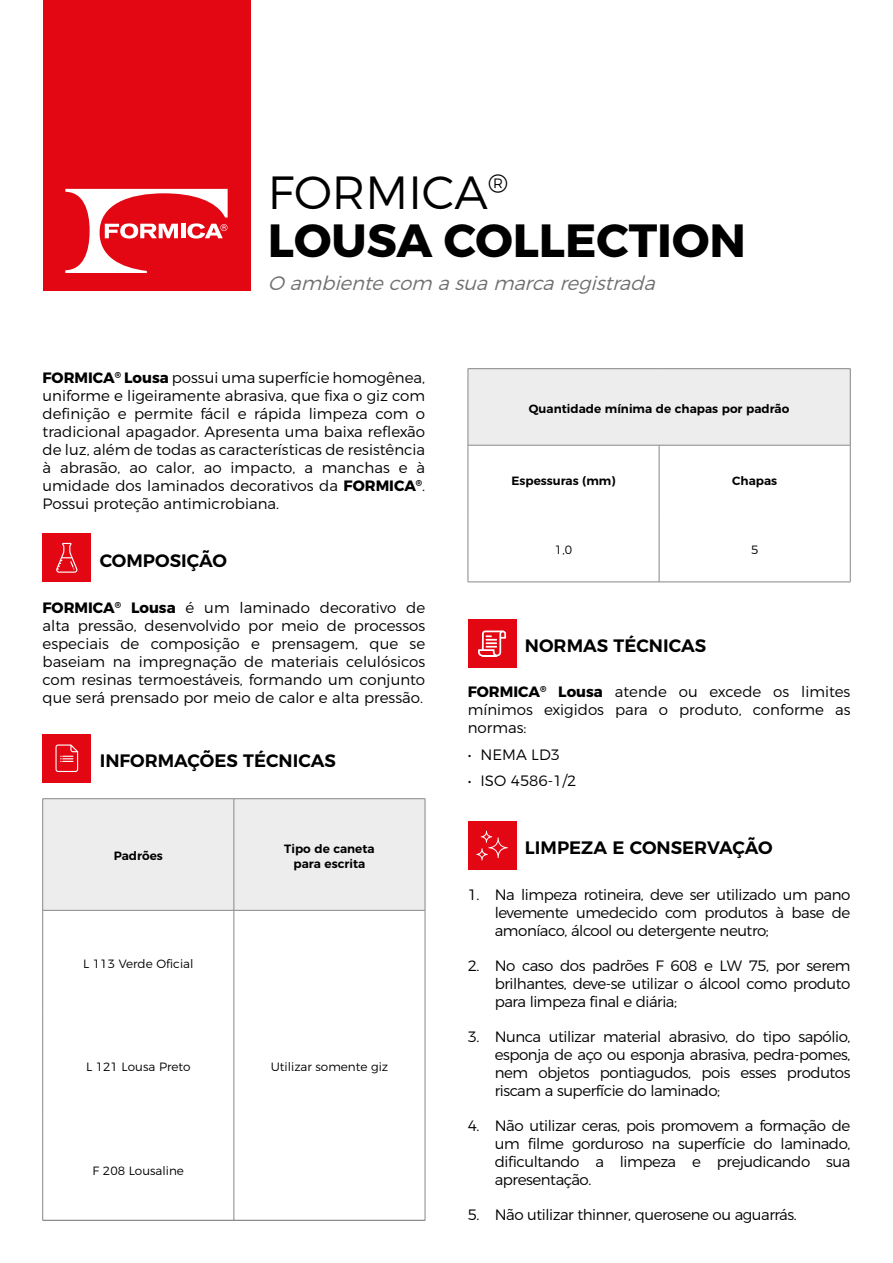
<style>
.page{position:relative;width:893px;height:1263px;background:#fff}
.page>*{position:absolute;margin:0;border:0;box-sizing:border-box;transform-origin:0 0}
.t1{font:700 46.5px/48px "Montserrat";color:#000}
.t2{font:italic 300 19.5px "Montserrat";color:#706f6f}
.t3{font:600 18px "Montserrat";color:#000}
.t4{font:300 15px/18px "Montserrat";letter-spacing:-.03em;color:#000;text-align:justify}
.t5{font:600 12px/14.4px "Montserrat";color:#000;text-align:center}
.t6{font:300 12px "Montserrat";color:#000}
.s1{font-weight:300}
.s2{font-weight:700}
</style>
<div class="page">
<div style="left:43px;top:0;width:207px;height:291px;background:#e30613"></div>
<svg style="left:65px;top:189px;width:163px;height:84px"></svg>
<div style="left:43px;top:799px;width:382px;height:111px;background:#ededed"></div>
<hr style="left:43px;top:798px;width:191px;height:1px;background:#878787">
<hr style="left:42px;top:799px;width:1px;height:111px;background:#878787">
<hr style="left:234px;top:798px;width:191px;height:1px;background:#878787">
<hr style="left:234px;top:799px;width:1px;height:111px;background:#878787">
<hr style="left:425px;top:799px;width:1px;height:111px;background:#878787">
<hr style="left:43px;top:910px;width:191px;height:1px;background:#878787">
<hr style="left:42px;top:910px;width:1px;height:104px;background:#878787">
<hr style="left:234px;top:910px;width:191px;height:1px;background:#878787">
<hr style="left:234px;top:910px;width:1px;height:104px;background:#878787">
<hr style="left:425px;top:910px;width:1px;height:104px;background:#878787">
<hr style="left:42px;top:1014px;width:1px;height:103px;background:#878787">
<hr style="left:234px;top:1014px;width:1px;height:103px;background:#878787">
<hr style="left:425px;top:1014px;width:1px;height:103px;background:#878787">
<hr style="left:42px;top:1117px;width:1px;height:103px;background:#878787">
<hr style="left:234px;top:1117px;width:1px;height:103px;background:#878787">
<hr style="left:425px;top:1117px;width:1px;height:103px;background:#878787">
<hr style="left:43px;top:1220px;width:191px;height:1px;background:#706f6f">
<hr style="left:234px;top:1220px;width:191px;height:1px;background:#706f6f">
<div style="left:468px;top:369px;width:382px;height:76px;background:#ededed"></div>
<hr style="left:468px;top:368px;width:191px;height:1px;background:#878787">
<hr style="left:468px;top:369px;width:1px;height:76px;background:#878787">
<hr style="left:659px;top:368px;width:191px;height:1px;background:#878787">
<hr style="left:850px;top:369px;width:1px;height:76px;background:#878787">
<hr style="left:468px;top:445px;width:191px;height:1px;background:#878787">
<hr style="left:468px;top:445px;width:1px;height:69px;background:#878787">
<hr style="left:659px;top:445px;width:191px;height:1px;background:#878787">
<hr style="left:659px;top:445px;width:1px;height:69px;background:#878787">
<hr style="left:850px;top:445px;width:1px;height:69px;background:#878787">
<hr style="left:468px;top:514px;width:1px;height:68px;background:#878787">
<hr style="left:659px;top:514px;width:1px;height:68px;background:#878787">
<hr style="left:850px;top:514px;width:1px;height:68px;background:#878787">
<hr style="left:468px;top:582px;width:191px;height:1px;background:#878787">
<hr style="left:659px;top:582px;width:191px;height:1px;background:#878787">
<div style="left:468px;top:821px;width:48px;height:49px;background:#e30613"></div>
<svg style="left:476px;top:831px;width:32px;height:29px"></svg>
<div style="left:43px;top:533px;width:48px;height:49px;background:#e30613"></div>
<svg style="left:56px;top:543px;width:22px;height:30px"></svg>
<div style="left:43px;top:734px;width:48px;height:48px;background:#e30613"></div>
<svg style="left:55px;top:744px;width:23px;height:28px"></svg>
<div style="left:468px;top:619px;width:48px;height:49px;background:#e30613"></div>
<svg style="left:478px;top:630px;width:28px;height:26px"></svg>
<h1 class="t1" style="left:268px;top:165px;width:480px"><span class="s1">FORMICA</span><sup>®<br></sup>LOUSA COLLECTION</h1>
<h2 class="t2" style="left:268px;top:267px;width:395px">O ambientecom asuamarcaregistrada</h2>
<p class="t4" style="left:43px;top:367px;width:384px"><span class="s2">FORMICA</span><sup>®</sup> <span class="s2">Lousa</span> possui uma superfície homogênea, uniforme e ligeiramente abrasiva, que fixa o giz com definição e permite fácil e rápida limpeza com o tradicional apagador. Apresenta uma baixa reflexão de luz, além de todas as características de resistência à abrasão, ao calor, ao impacto, a manchas e à umidade dos laminados decorativos da <span class="s2">FORMICA</span><sup>®</sup>.<br>Possui proteção antimicrobiana.</p>
<p class="t3" style="left:100px;top:545px;width:129px">COMPOSIÇÃO</p>
<p class="t4" style="left:43px;top:597px;width:384px"><span class="s2">FORMICA</span><sup>®</sup> <span class="s2">Lousa</span> é um laminado decorativo de alta pressão, desenvolvido por meio de processos especiais de composição e prensagem, que se baseiam na impregnação de materiais celulósicos com resinas termoestáveis, formando um conjunto que será prensado por meio de calor e alta pressão.</p>
<p class="t3" style="left:100px;top:746px;width:238px">INFORMAÇÕES TÉCNICAS</p>
<p class="t5" style="left:114px;top:848px;width:51px">Padrões</p>
<p class="t5" style="left:284px;top:841px;width:92px">Tipo de caneta para escrita</p>
<p class="t6" style="left:83px;top:954px;width:112px">L 113 Verde Oficial</p>
<p class="t6" style="left:86px;top:1058px;width:106px">L 121 Lousa Preto</p>
<p class="t6" style="left:271px;top:1057px;width:119px">Utilizar somente giz</p>
<p class="t6" style="left:93px;top:1161px;width:93px">F 208 Lousaline</p>
<p class="t5" style="left:529px;top:400px;width:262px">Quantidade mínima de chapas por padrão</p>
<p class="t5" style="left:511px;top:473px;width:106px">Espessuras (mm)</p>
<p class="t5" style="left:732px;top:473px;width:46px">Chapas</p>
<p class="t6" style="left:555px;top:540px;width:19px">1,0</p>
<p class="t6" style="left:751px;top:540px;width:9px">5</p>
<p class="t3" style="left:525px;top:631px;width:183px">NORMAS TÉCNICAS</p>
<p class="t4" style="left:468px;top:681px;width:384px"><span class="s2">FORMICA</span><sup>®</sup> <span class="s2">Lousa</span> atende ou excede os limites mínimos exigidos para o produto, conforme as normas:</p>
<p class="t4" style="left:468px;top:744px;width:94px">• NEMA LD3</p>
<p class="t4" style="left:468px;top:770px;width:110px">• ISO 4586-1/2</p>
<p class="t3" style="left:525px;top:833px;width:249px">LIMPEZA E CONSERVAÇÃO</p>
<p class="t4" style="left:495px;top:885px;width:357px;text-indent:-27px">1. Na limpeza rotineira, deve ser utilizado um pano levemente umedecido com produtos à base de amoníaco, álcool ou detergente neutro;</p>
<p class="t4" style="left:495px;top:956px;width:357px;text-indent:-27px">2. No caso dos padrões F 608 e LW 75, por serem brilhantes, deve-se utilizar o álcool como produto para limpeza final e diária;</p>
<p class="t4" style="left:495px;top:1027px;width:357px;text-indent:-27px">3. Nunca utilizar material abrasivo, do tipo sapólio, esponja de aço ou esponja abrasiva, pedra-pomes, nem objetos pontiagudos, pois esses produtos riscam a superfície do laminado;</p>
<p class="t4" style="left:495px;top:1116px;width:357px;text-indent:-27px">4. Não utilizar ceras, pois promovem a formação de um filme gorduroso na superfície do laminado, dificultando a limpeza e prejudicando sua apresentação.</p>
<p class="t4" style="left:468px;top:1205px;width:331px">5. Não utilizar thinner, querosene ou aguarrás.</p>
</div>
